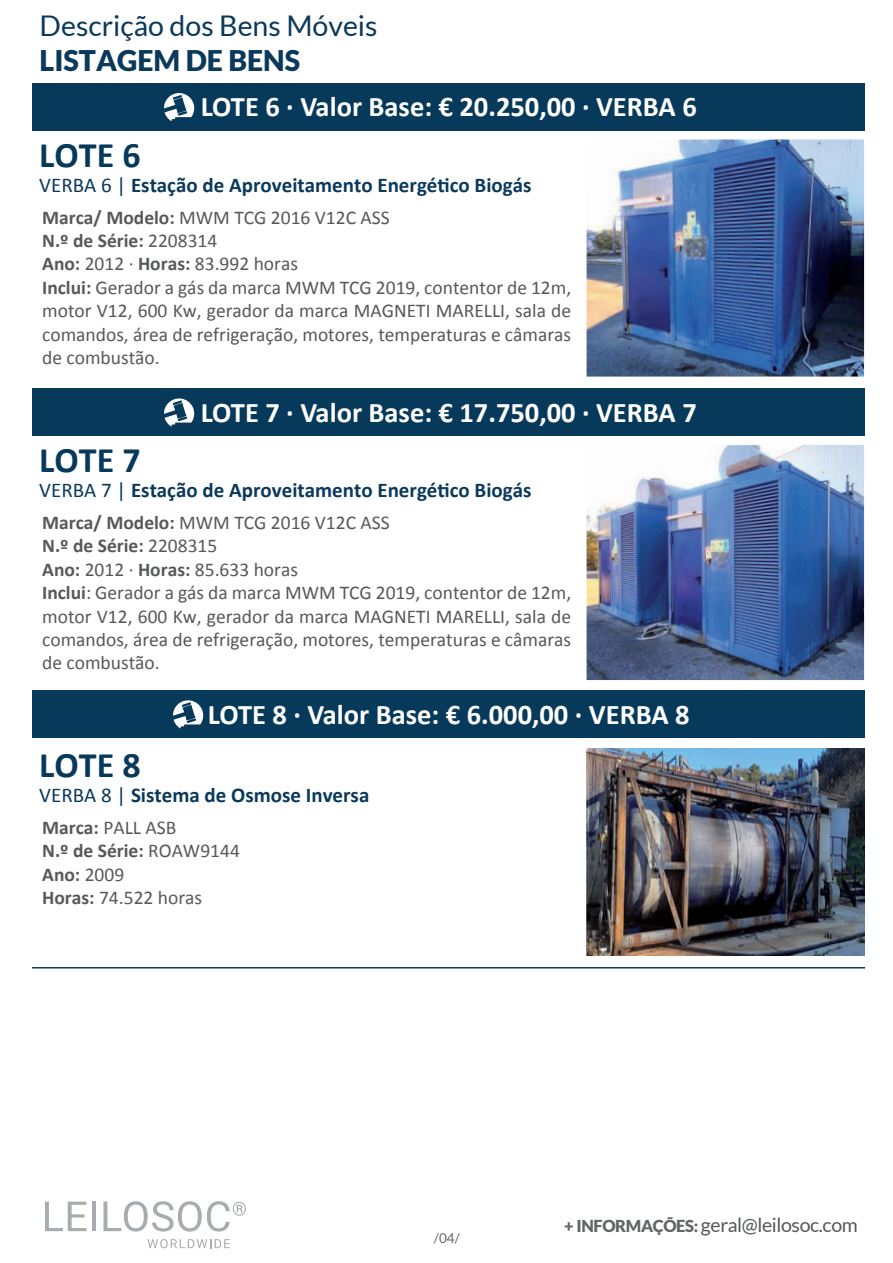
<style>
.page{position:relative;width:893px;height:1263px;background:#fff}
.page>*{position:absolute;margin:0;border:0;box-sizing:border-box;transform-origin:0 0}
.t1{font:700 36px "Calibri";color:#07395b}
.t2{font:700 28.5px "Calibri";color:#fff}
.t3{font:28.5px "Lato";color:#0a395c}
.t4{font:900 28.5px "Lato";color:#0a395c}
.t5{font:700 21px "Calibri";color:#0a395c}
.t6{font:19.5px/23.4px "Calibri";color:#57585a}
.t7{font:19.5px "Lato";letter-spacing:-.02em;color:#55575c}
.t8{font:13.5px "Lato";color:#636568}
.s1{font-weight:400}
.s2{font-weight:700}
.s3{font-weight:900;font-size:16.5px;color:#636568}
</style>
<div class="page">
<hr style="left:32px;top:967px;width:833px;height:1px;background:#0a395c">
<svg style="left:45px;top:1201px;width:42px;height:30px"></svg>
<hr style="left:92px;top:1201px;width:4px;height:30px;background:#a8abaf">
<svg style="left:103px;top:1201px;width:143px;height:30px"></svg>
<svg style="left:147px;top:1239px;width:83px;height:9px"></svg>
<div style="left:32px;top:83px;width:833px;height:47px;background:#07395b"></div>
<svg style="left:164px;top:93px;width:30px;height:28px"></svg>
<img style="left:587px;top:139px;width:277px;height:238px">
<div style="left:32px;top:389px;width:833px;height:47px;background:#07395b"></div>
<svg style="left:164px;top:398px;width:30px;height:29px"></svg>
<img style="left:587px;top:445px;width:277px;height:235px">
<div style="left:32px;top:690px;width:833px;height:48px;background:#07395b"></div>
<svg style="left:173px;top:700px;width:30px;height:28px"></svg>
<img style="left:587px;top:748px;width:277px;height:208px">
<h2 class="t3" style="left:40px;top:10px;width:339px">Descrição dos Bens Móveis</h2>
<h2 class="t4" style="left:40px;top:44px;width:262px">LISTAGEM DE BENS</h2>
<h2 class="t2" style="left:201px;top:87px;width:498px">LOTE 6 · Valor Base: € 20.250,00 · VERBA 6</h2>
<h1 class="t1" style="left:39px;top:129px;width:103px">LOTE 6</h1>
<p class="t5" style="left:39px;top:170px;width:494px"><span class="s1">VERBA 6 |</span> Estação de Aproveitamento Energético Biogás</p>
<p class="t6" style="left:42px;top:204px;width:531px"><span class="s2">Marca/ Modelo:</span> MWM TCG 2016 V12C ASS<br><span class="s2">N.º de Série:</span> 2208314<br><span class="s2">Ano:</span> 2012 · <span class="s2">Horas:</span> 83.992 horas<br><span class="s2">Inclui:</span> Gerador a gás da marca MWM TCG 2019, contentor de 12m, motor V12, 600 Kw, gerador da marca MAGNETI MARELLI, sala de comandos, área de refrigeração, motores, temperaturas e câmaras de combustão.</p>
<h2 class="t2" style="left:201px;top:392px;width:498px">LOTE 7 · Valor Base: € 17.750,00 · VERBA 7</h2>
<h1 class="t1" style="left:39px;top:435px;width:103px">LOTE 7</h1>
<p class="t5" style="left:39px;top:476px;width:494px"><span class="s1">VERBA 7 |</span> Estação de Aproveitamento Energético Biogás</p>
<p class="t6" style="left:42px;top:510px;width:531px"><span class="s2">Marca/ Modelo:</span> MWM TCG 2016 V12C ASS<br><span class="s2">N.º de Série:</span> 2208315<br><span class="s2">Ano:</span> 2012 · <span class="s2">Horas:</span> 85.633 horas<br><span class="s2">Inclui</span>: Gerador a gás da marca MWM TCG 2019, contentor de 12m, motor V12, 600 Kw, gerador da marca MAGNETI MARELLI, sala de comandos, área de refrigeração, motores, temperaturas e câmaras de combustão.</p>
<h2 class="t2" style="left:208px;top:694px;width:483px">LOTE 8 · Valor Base: € 6.000,00 · VERBA 8</h2>
<h1 class="t1" style="left:39px;top:739px;width:103px">LOTE 8</h1>
<p class="t5" style="left:39px;top:780px;width:332px"><span class="s1">VERBA 8 |</span> Sistema de Osmose Inversa</p>
<p class="t6" style="left:42px;top:815px;width:199px"><span class="s2">Marca:</span> PALL ASB<br><span class="s2">N.º de Série:</span> ROAW9144<br><span class="s2">Ano:</span> 2009<br><span class="s2">Horas:</span> 74.522 horas</p>
<p class="t8" style="left:434px;top:1230px;width:27px">/04/</p>
<p class="t7" style="left:564px;top:1214px;width:295px"><span class="s3">+ INFORMAÇÕES:</span> geral@leilosoc.com</p>
</div>
